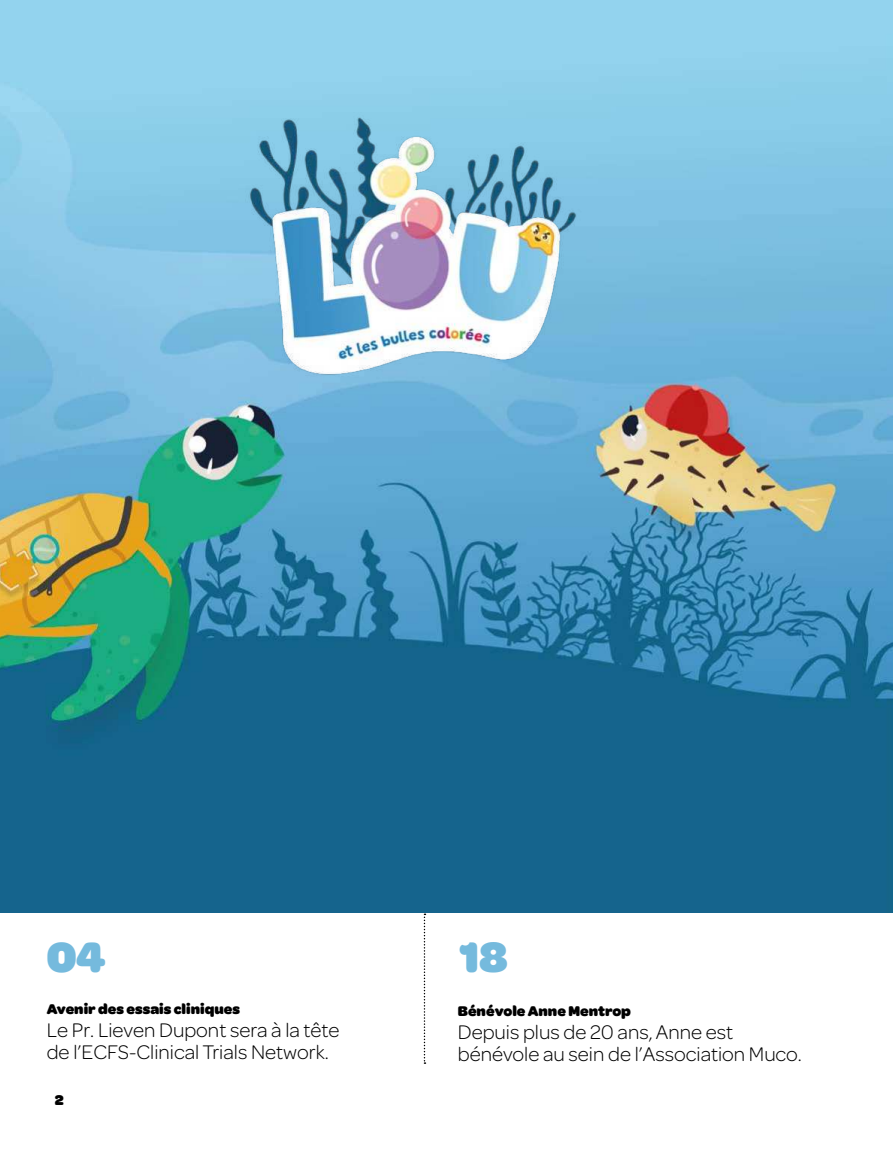
<style>
.page{position:relative;width:893px;height:1149px;background:#fff}
.page>*{position:absolute;margin:0;border:0;box-sizing:border-box;transform-origin:0 0}
.t1{font:900 45px "Omnes";color:#75badd}
.t2{font:300 21px/22.5px "Omnes";color:#000}
.t3{font:900 15px "Omnes";color:#000}
</style>
<div class="page">
<img style="left:0;top:0;width:893px;height:911px">
<svg style="left:424px;top:913px;width:1px;height:150px"></svg>
<img style="left:85px;top:36px;width:656px;height:437px">
<h1 class="t1" style="left:47px;top:936px;width:60px">04</h1>
<h1 class="t1" style="left:459px;top:936px;width:50px">18</h1>
<p class="t3" style="left:47px;top:1002px;width:195px">Avenir des essais cliniques</p>
<p class="t2" style="left:47px;top:1019px;width:294px">Le Pr. Lieven Dupont sera à la tête de l’ECFS-Clinical Trials Network.</p>
<p class="t3" style="left:55px;top:1093px;width:10px">2</p>
<p class="t3" style="left:458px;top:1004px;width:175px">Bénévole Anne Mentrop</p>
<p class="t2" style="left:458px;top:1021px;width:346px">Depuis plus de 20 ans, Anne est bénévole au sein de l’Association Muco.</p>
</div>
